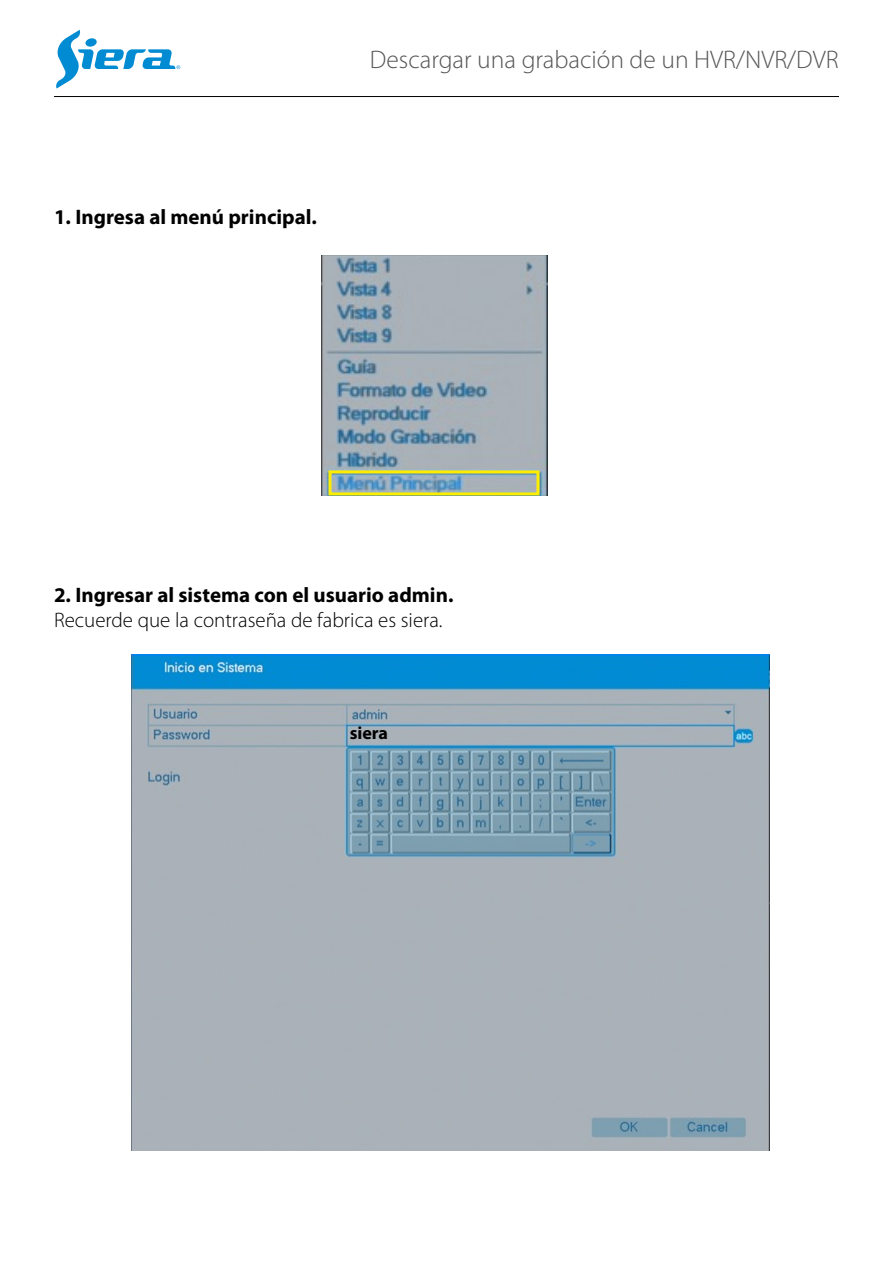
<style>
.page{position:relative;width:893px;height:1263px;background:#fff}
.page>*{position:absolute;margin:0;border:0;box-sizing:border-box;transform-origin:0 0}
.t1{font:300 25.5px "Myriad Pro";color:#575655}
.t2{font:700 21px "Myriad Pro";color:#000}
.t3{font:300 21px "Myriad Pro";color:#000}
.t4{font:700 18px "Myriad Pro";color:#000}
</style>
<div class="page">
<img style="left:131px;top:654px;width:638px;height:497px">
<img style="left:322px;top:256px;width:225px;height:240px">
<hr style="left:54px;top:96px;width:785px;height:1px;background:#000">
<svg style="left:56px;top:30px;width:124px;height:59px"></svg>
<div style="left:328px;top:470px;width:211px;height:25px;border:3px solid #ffed00"></div>
<p class="t2" style="left:54px;top:203px;width:264px">1. Ingresa al menú principal.</p>
<p class="t1" style="left:370px;top:44px;width:470px">Descargar una grabación de un HVR/NVR/DVR</p>
<p class="t2" style="left:54px;top:581px;width:401px">2. Ingresar al sistema con el usuario admin.</p>
<p class="t3" style="left:54px;top:608px;width:390px">Recuerde que la contraseña de fabrica es siera.</p>
<p class="t4" style="left:350px;top:722px;width:40px">siera</p>
</div>
